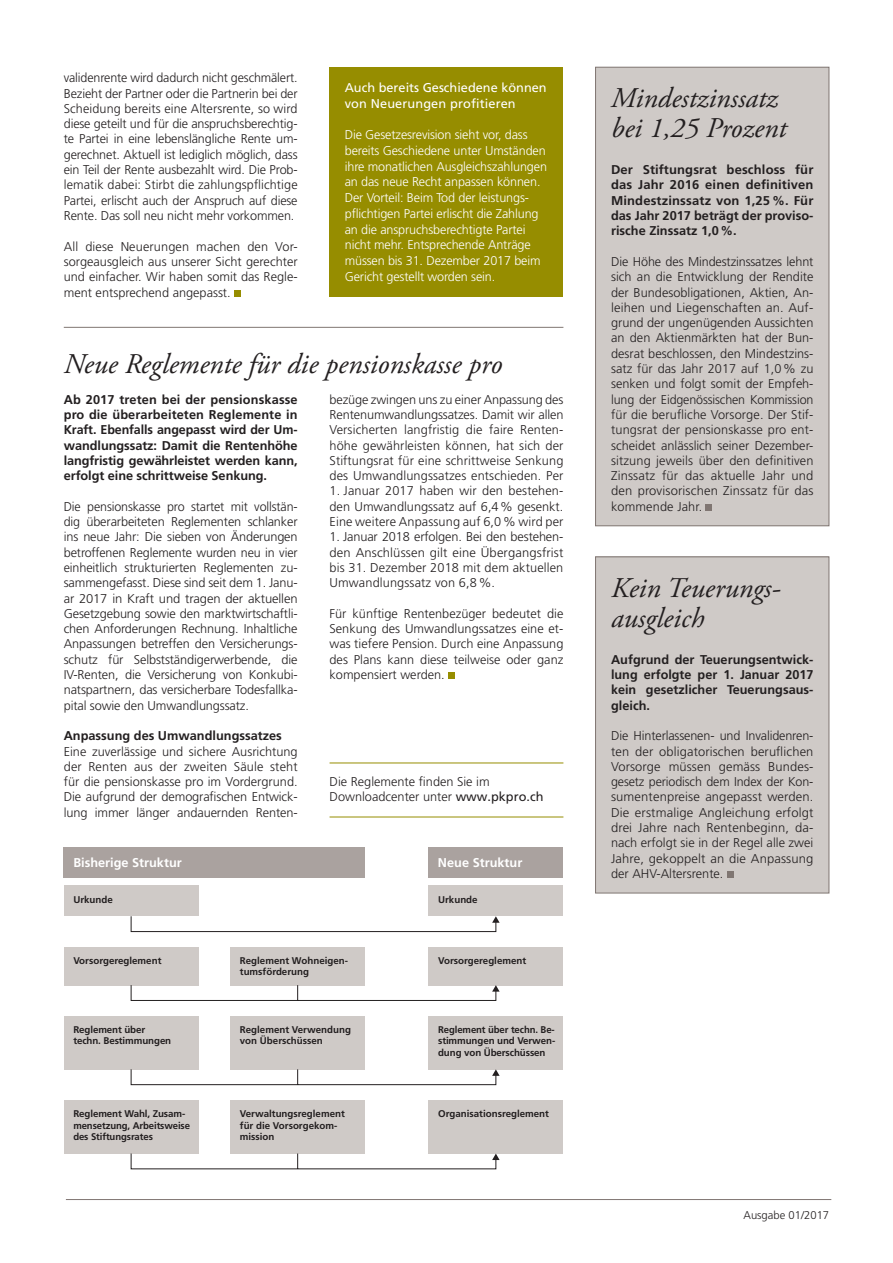
<style>
.page{position:relative;width:893px;height:1263px;background:#fff}
.page>*{position:absolute;margin:0;border:0;box-sizing:border-box;transform-origin:0 0}
.t1{font:italic 28.5px/30px "Adobe Garamond Pro";color:#231f20}
.t2{font:300 12.75px/15.3px "Frutiger LT Pro";color:#231f20;text-align:justify}
.t3{font:700 12.75px/15.3px "Frutiger LT Pro";color:#231f20;text-align:justify}
.t4{font:300 12.75px/15.8px "Frutiger LT Pro";letter-spacing:-.01em;color:#fff}
.t5{font:12.75px/15.8px "Frutiger LT Pro";color:#fff}
.t6{font:700 12.75px "Frutiger";color:#fff}
.t7{font:300 11.25px "Frutiger LT Pro";color:#231f20}
.t8{font:700 9.75px/11.7px "Frutiger";color:#231f20}
.s1{font-weight:400}
</style>
<div class="page">
<hr style="left:66px;top:1199px;width:765px;height:1px;background:#807672">
<div style="left:448px;top:673px;width:7px;height:6px;background:#968d00"></div>
<div style="left:234px;top:290px;width:7px;height:6px;background:#968d00"></div>
<div style="left:64px;top:847px;width:301px;height:31px;background:#aaa29f"></div>
<div style="left:429px;top:847px;width:134px;height:31px;background:#aaa29f"></div>
<div style="left:64px;top:886px;width:134px;height:30px;background:#cfcac7"></div>
<div style="left:429px;top:886px;width:134px;height:30px;background:#cfcac7"></div>
<svg style="left:130px;top:915px;width:370px;height:17px"></svg>
<div style="left:64px;top:947px;width:134px;height:38px;background:#cfcac7"></div>
<div style="left:230px;top:947px;width:135px;height:38px;background:#cfcac7"></div>
<div style="left:429px;top:947px;width:134px;height:38px;background:#cfcac7"></div>
<svg style="left:130px;top:984px;width:370px;height:17px"></svg>
<div style="left:64px;top:1016px;width:134px;height:53px;background:#cfcac7"></div>
<div style="left:230px;top:1016px;width:135px;height:53px;background:#cfcac7"></div>
<div style="left:429px;top:1016px;width:134px;height:53px;background:#cfcac7"></div>
<svg style="left:130px;top:1068px;width:370px;height:17px"></svg>
<div style="left:64px;top:1100px;width:134px;height:53px;background:#cfcac7"></div>
<div style="left:230px;top:1100px;width:135px;height:53px;background:#cfcac7"></div>
<div style="left:429px;top:1100px;width:134px;height:53px;background:#cfcac7"></div>
<svg style="left:130px;top:1153px;width:370px;height:16px"></svg>
<hr style="left:330px;top:763px;width:233px;height:1px;background:#968d00">
<hr style="left:330px;top:817px;width:233px;height:1px;background:#968d00">
<hr style="left:64px;top:327px;width:499px;height:1px;background:#807672">
<div style="left:329px;top:67px;width:234px;height:229px;background:#968d00"></div>
<div style="left:596px;top:557px;width:233px;height:336px;background:#cfcac7"></div>
<div style="left:727px;top:871px;width:6px;height:7px;background:#807672"></div>
<div style="left:595px;top:557px;width:234px;height:336px;border:1px solid #807672"></div>
<div style="left:596px;top:67px;width:233px;height:459px;background:#cfcac7"></div>
<div style="left:706px;top:504px;width:6px;height:7px;background:#807672"></div>
<div style="left:595px;top:67px;width:234px;height:459px;border:1px solid #807672"></div>
<p class="t2" style="left:64px;top:70px;width:235px">validenrente wird dadurch nicht geschmälert.<br>Bezieht der Partner oder die Partnerin bei der Scheidung bereits eine Altersrente, so wird diese geteilt und für die anspruchsberechtig&shy;te Partei in eine lebenslängliche Rente um&shy;gerechnet. Aktuell ist lediglich möglich, dass ein Teil der Rente ausbezahlt wird. Die Prob&shy;lematik dabei: Stirbt die zahlungspflichtige Partei, erlischt auch der Anspruch auf diese Rente. Das soll neu nicht mehr vorkommen.</p>
<p class="t2" style="left:64px;top:239px;width:235px">All diese Neuerungen machen den Vor&shy;sorgeausgleich aus unserer Sicht gerechter und einfacher. Wir haben somit das Regle&shy;ment entsprechend angepasst.</p>
<p class="t5" style="left:345px;top:80px;width:203px">Auch bereits Geschiedene können von Neuerungen profitieren</p>
<p class="t4" style="left:345px;top:127px;width:204px">Die Gesetzesrevision sieht vor, dass bereits Geschiedene unter Umständen ihre monatlichen Ausgleichszahlungen an das neue Recht anpassen können.<br>Der Vorteil: Beim Tod der leistungs&shy;pflichtigen Partei erlischt die Zahlung an die anspruchsberechtigte Partei nicht mehr. Entsprechende Anträge müssen bis 31. Dezember 2017 beim Gericht gestellt worden sein.</p>
<h1 class="t1" style="left:64px;top:350px;width:440px">Neue Reglemente für die pensionskasse pro</h1>
<p class="t3" style="left:64px;top:392px;width:235px">Ab 2017 treten bei der pensionskasse pro die überarbeiteten Reglemente in Kraft. Ebenfalls angepasst wird der Um&shy;wandlungssatz: Damit die Rentenhöhe langfristig gewährleistet werden kann, erfolgt eine schrittweise Senkung.</p>
<p class="t2" style="left:64px;top:499px;width:235px">Die pensionskasse pro startet mit vollstän&shy;dig überarbeiteten Reglementen schlanker ins neue Jahr: Die sieben von Änderungen betroffenen Reglemente wurden neu in vier einheitlich strukturierten Reglementen zu&shy;sammengefasst. Diese sind seit dem 1. Janu&shy;ar 2017 in Kraft und tragen der aktuellen Gesetzgebung sowie den marktwirtschaftli&shy;chen Anforderungen Rechnung. Inhaltliche Anpassungen betreffen den Versicherungs&shy;schutz für Selbstständigerwerbende, die IV-Renten, die Versicherung von Konkubi&shy;natspartnern, das versicherbare Todesfallka&shy;pital sowie den Umwandlungssatz.</p>
<p class="t3" style="left:64px;top:728px;width:220px">Anpassung des Umwandlungssatzes</p>
<p class="t2" style="left:64px;top:744px;width:235px">Eine zuverlässige und sichere Ausrichtung der Renten aus der zweiten Säule steht für die pensionskasse pro im Vordergrund.<br>Die aufgrund der demografischen Entwick&shy;lung immer länger andauernden Renten-</p>
<p class="t2" style="left:330px;top:392px;width:235px">bezüge zwingen uns zu einer Anpassung des Rentenumwandlungssatzes. Damit wir allen Versicherten langfristig die faire Renten&shy;höhe gewährleisten können, hat sich der Stiftungsrat für eine schrittweise Senkung des Umwandlungssatzes entschieden. Per</p>
<p class="t2" style="left:330px;top:483px;width:235px">1. Januar 2017 haben wir den bestehen&shy;den Umwandlungssatz auf 6,4% gesenkt.<br>Eine weitere Anpassung auf 6,0% wird per</p>
<p class="t2" style="left:330px;top:529px;width:235px">1. Januar 2018 erfolgen. Bei den bestehen&shy;den Anschlüssen gilt eine Übergangsfrist bis 31. Dezember 2018 mit dem aktuellen Umwandlungssatz von 6,8%.</p>
<p class="t2" style="left:330px;top:606px;width:235px">Für künftige Rentenbezüger bedeutet die Senkung des Umwandlungssatzes eine et&shy;was tiefere Pension. Durch eine Anpassung des Plans kann diese teilweise oder ganz kompensiert werden.</p>
<p class="t2" style="left:330px;top:774px;width:215px">Die Reglemente finden Sie im<br>Downloadcenter unter <span class="s1">www.pkpro.ch</span></p>
<p class="t6" style="left:73px;top:854px;width:110px">Bisherige Struktur</p>
<p class="t6" style="left:438px;top:854px;width:86px">Neue Struktur</p>
<p class="t8" style="left:73px;top:893px;width:41px">Urkunde</p>
<p class="t8" style="left:438px;top:893px;width:41px">Urkunde</p>
<p class="t8" style="left:73px;top:954px;width:90px">Vorsorgereglement</p>
<p class="t8" style="left:240px;top:954px;width:110px">Reglement Wohneigen&shy;tumsförderung</p>
<p class="t8" style="left:438px;top:954px;width:90px">Vorsorgereglement</p>
<p class="t8" style="left:73px;top:1023px;width:99px">Reglement über techn. Bestimmungen</p>
<p class="t8" style="left:240px;top:1023px;width:113px">Reglement Verwendung von Überschüssen</p>
<p class="t8" style="left:438px;top:1023px;width:119px;text-align:justify">Reglement über techn. Be&shy;stimmungen und Verwen&shy;dung von Überschüssen</p>
<p class="t8" style="left:73px;top:1107px;width:118px">Reglement Wahl, Zusam&shy;mensetzung, Arbeitsweise des Stiftungsrates</p>
<p class="t8" style="left:240px;top:1107px;width:106px">Verwaltungsreglement für die Vorsorgekom&shy;mission</p>
<p class="t8" style="left:438px;top:1107px;width:112px">Organisationsreglement</p>
<h1 class="t1" style="left:611px;top:84px;width:177px">Mindestzinssatz bei 1,25 Prozent</h1>
<p class="t3" style="left:611px;top:162px;width:204px">Der Stiftungsrat beschloss für das Jahr 2016 einen definitiven Mindestzinssatz von 1,25%. Für das Jahr 2017 beträgt der proviso&shy;rische Zinssatz 1,0%.</p>
<p class="t2" style="left:611px;top:254px;width:204px">Die Höhe des Mindestzinssatzes lehnt sich an die Entwicklung der Rendite der Bundesobligationen, Aktien, An&shy;leihen und Liegenschaften an. Auf&shy;grund der ungenügenden Aussichten an den Aktienmärkten hat der Bun&shy;desrat beschlossen, den Mindestzins&shy;satz für das Jahr 2017 auf 1,0% zu senken und folgt somit der Empfeh&shy;lung der Eidgenössischen Kommission für die berufliche Vorsorge. Der Stif&shy;tungsrat der pensionskasse pro ent&shy;scheidet anlässlich seiner Dezember&shy;sitzung jeweils über den definitiven Zinssatz für das aktuelle Jahr und den provisorischen Zinssatz für das kommende Jahr.</p>
<h1 class="t1" style="left:611px;top:574px;width:171px">Kein Teuerungs&shy;ausgleich</h1>
<p class="t3" style="left:611px;top:652px;width:204px">Aufgrund der Teuerungsentwick&shy;lung erfolgte per 1. Januar 2017 kein gesetzlicher Teuerungsaus&shy;gleich.</p>
<p class="t2" style="left:611px;top:728px;width:204px">Die Hinterlassenen- und Invalidenren&shy;ten der obligatorischen beruflichen Vorsorge müssen gemäss Bundes&shy;gesetz periodisch dem Index der Kon&shy;sumentenpreise angepasst werden.<br>Die erstmalige Angleichung erfolgt drei Jahre nach Rentenbeginn, da&shy;nach erfolgt sie in der Regel alle zwei Jahre, gekoppelt an die Anpassung der AHV-Altersrente.</p>
<p class="t7" style="left:743px;top:1208px;width:87px">Ausgabe 01/2017</p>
</div>
